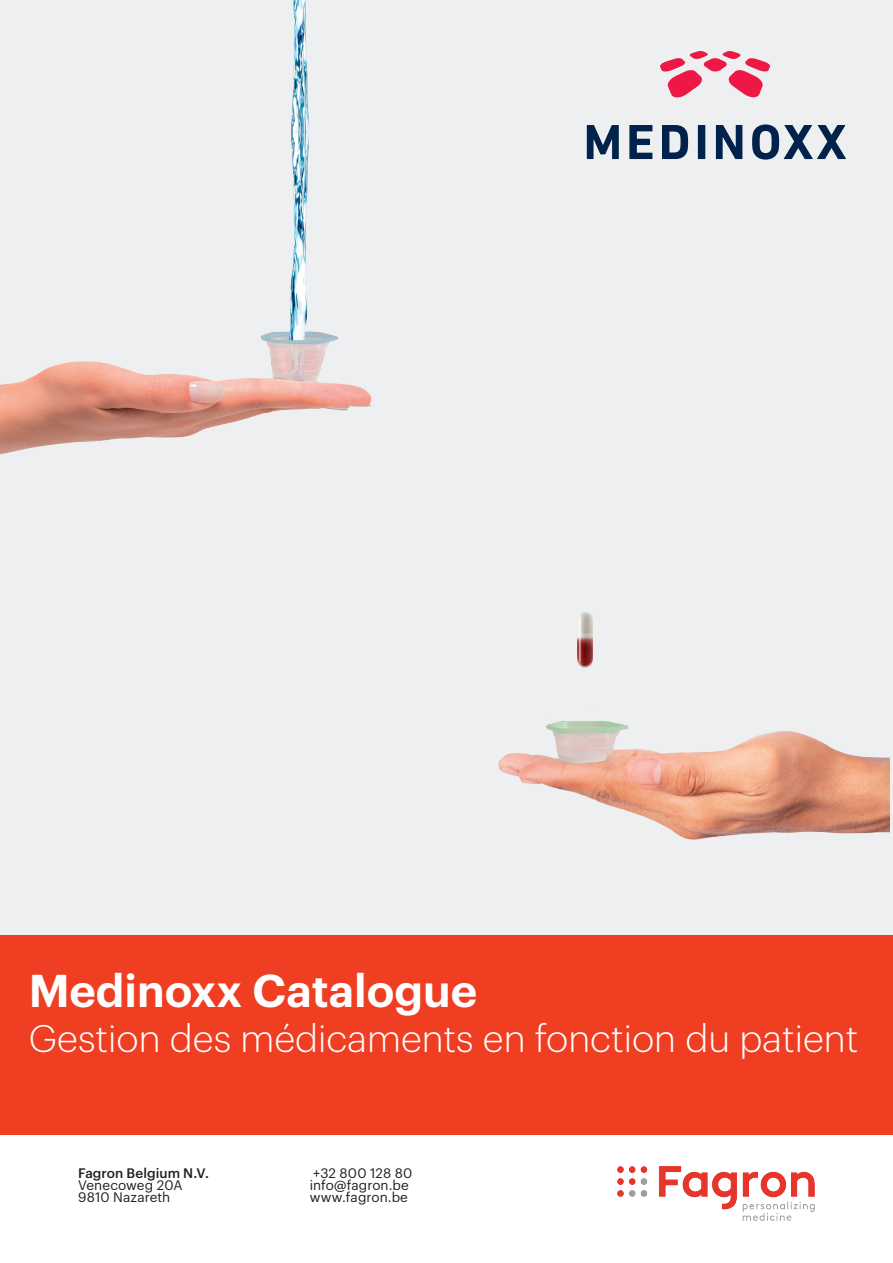
<style>
.page{position:relative;width:893px;height:1263px;background:#fff}
.page>*{position:absolute;margin:0;border:0;box-sizing:border-box;transform-origin:0 0}
.t1{font:600 45px "Graphik";color:#fff}
.t2{font:300 37.5px "Graphik";color:#fff}
.TXT__broodtekst__reg{font:13.5px/12px "Graphik";letter-spacing:.005em;color:#231f20}
.s1{font-weight:500}
</style>
<div class="page">
<div style="left:0;top:914px;width:893px;height:220px;background:#ef3e22"></div>
<img style="left:617px;top:1166px;width:198px;height:54px">
<div style="left:0;top:0;width:893px;height:934px;background:#edeff0"></div>
<svg style="left:587px;top:125px;width:32px;height:34px"></svg>
<svg style="left:629px;top:125px;width:23px;height:34px"></svg>
<svg style="left:662px;top:125px;width:26px;height:34px"></svg>
<div style="left:698px;top:125px;width:7px;height:34px;background:#00224b"></div>
<svg style="left:716px;top:125px;width:26px;height:34px"></svg>
<svg style="left:752px;top:124px;width:94px;height:36px"></svg>
<svg style="left:660px;top:51px;width:110px;height:46px"></svg>
<img style="left:0;top:0;width:372px;height:455px">
<img style="left:498px;top:612px;width:392px;height:228px">
<p class="t1" style="left:29px;top:956px;width:450px">Medinoxx Catalogue</p>
<p class="t2" style="left:29px;top:1010px;width:831px">Gestion des médicaments en fonction du patient</p>
<p class="TXT__broodtekst__reg" style="left:78px;top:1165px;width:132px"><span class="s1">Fagron Belgium N.V.<br></span>Venecoweg 20A<br>9810 Nazareth</p>
<p class="TXT__broodtekst__reg" style="left:310px;top:1166px;width:104px">+32 800 128 80 info@fagron.be www.fagron.be</p>
</div>
